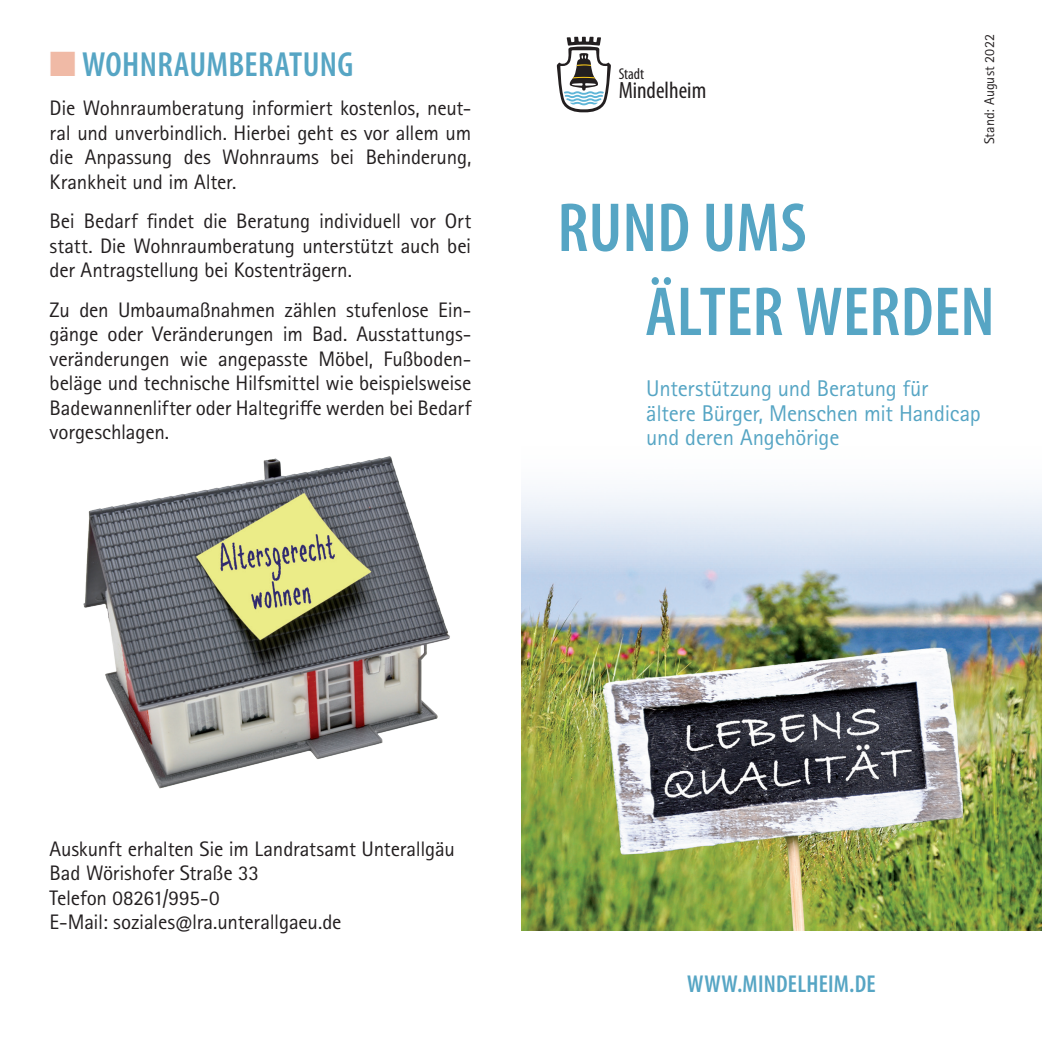
<style>
.page{position:relative;width:1042px;height:1042px;background:#fff}
.page>*{position:absolute;margin:0;border:0;box-sizing:border-box;transform-origin:0 0}
.t1{font:600 condensed 70px/84px "Myriad Pro";color:#56a5c4}
.t2{font:600 condensed 35px "Myriad Pro";letter-spacing:.01em;color:#56a5c4}
.t3{font:600 condensed 24.5px "Myriad Pro";letter-spacing:.01em;color:#56a5c4}
.t4{font:condensed 23.62px "Myriad Pro";color:#231f20}
.t5{font:22.75px/24.5px "Rotis Sans Serif Pro";letter-spacing:-.01em;color:#56a5c4}
.t6{font:21px/24.5px "Rotis Sans Serif Pro";letter-spacing:-.01em;color:#231f20;text-align:justify}
.t7{font:condensed 15.75px "Myriad Pro";letter-spacing:-.005em;color:#231f20}
.t8{font:14px "Rotis Sans Serif Pro";letter-spacing:.01em;color:#231f20}
.s1{color:#f0baa6}
</style>
<div class="page">
<svg style="left:557px;top:37px;width:54px;height:75px"></svg>
<img style="left:521px;top:492px;width:521px;height:438px">
<img style="left:83px;top:456px;width:367px;height:333px">
<h2 class="t2" style="left:50px;top:43px;width:305px"><span class="s1">■</span> WOHNRAUMBERATUNG</h2>
<p class="t6" style="left:50px;top:96px;width:423px">Die Wohnraumberatung informiert kostenlos, neut&shy;ral und unverbindlich. Hierbei geht es vor allem um die Anpassung des Wohnraums bei Behinderung, Krankheit und im Alter.</p>
<p class="t6" style="left:50px;top:209px;width:423px">Bei Bedarf findet die Beratung individuell vor Ort statt. Die Wohnraumberatung unterstützt auch bei der Antragstellung bei Kostenträgern.</p>
<p class="t6" style="left:50px;top:297px;width:423px">Zu den Umbaumaßnahmen zählen stufenlose Ein&shy;gänge oder Veränderungen im Bad. Ausstattungs&shy;veränderungen wie angepasste Möbel, Fußboden&shy;beläge und technische Hilfsmittel wie beispielsweise Badewannenlifter oder Haltegriffe werden bei Bedarf vorgeschlagen.</p>
<p class="t7" style="left:619px;top:64px;width:27px">Stadt</p>
<p class="t4" style="left:619px;top:76px;width:89px">Mindelheim</p>
<p class="t8" style="left:981px;top:144px;width:112px;rotate:-90deg">Stand: August 2022</p>
<h1 class="t1" style="left:645px;top:184px;width:351px;text-indent:-88px">RUND UMS<br>ÄLTER WERDEN</h1>
<p class="t5" style="left:646px;top:376px;width:336px">Unterstützung und Beratung für ältere Bürger, Menschen mit Handicap und deren Angehörige</p>
<p class="t6" style="left:50px;top:836px;width:407px;text-align:left">Auskunft erhalten Sie im Landratsamt Unterallgäu Bad Wörishofer Straße 33<br>Telefon 08261/995-0<br>E-Mail: soziales@lra.unterallgaeu.de</p>
<p class="t3" style="left:687px;top:969px;width:190px">WWW.MINDELHEIM.DE</p>
</div>
